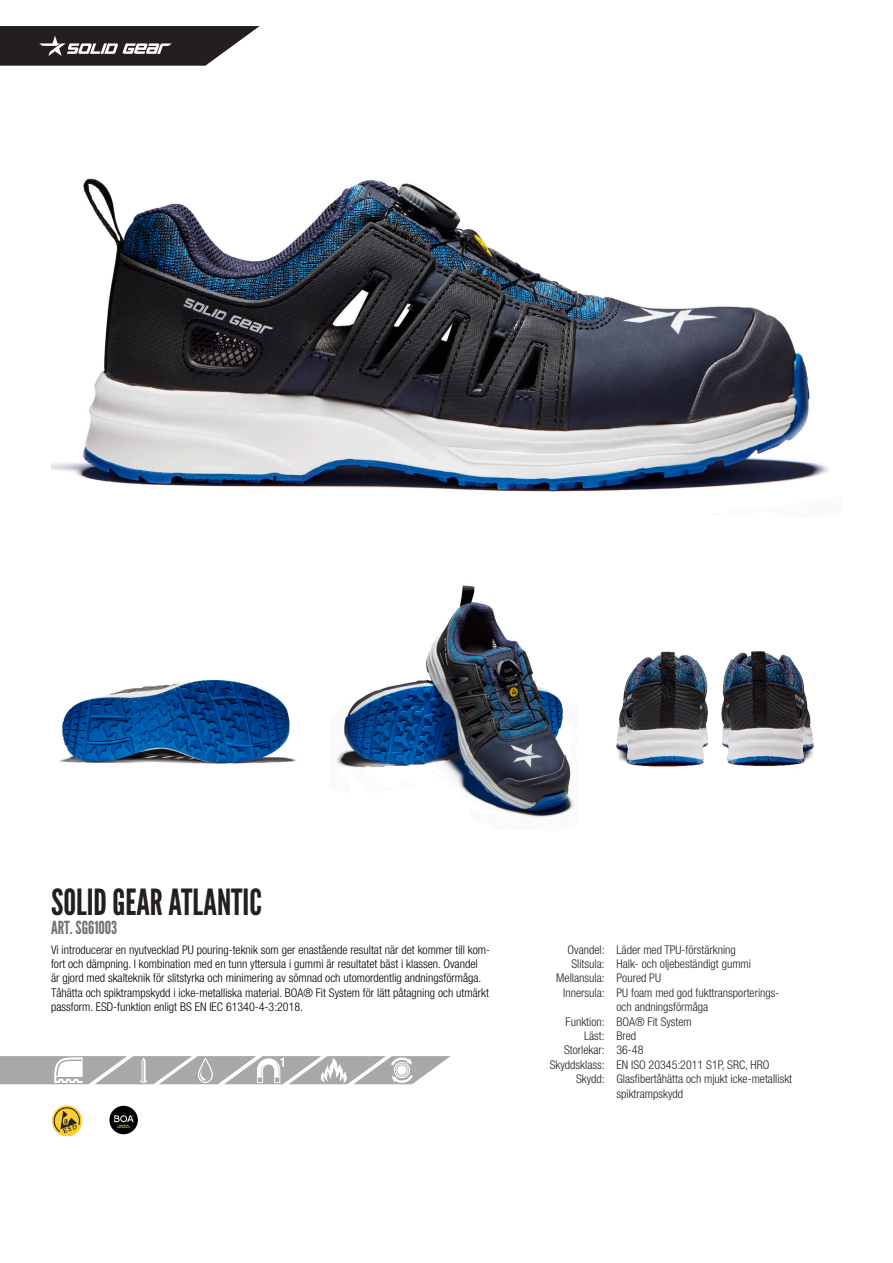
<style>
.page{position:relative;width:893px;height:1263px;background:#fff}
.page>*{position:absolute;margin:0;border:0;box-sizing:border-box;transform-origin:0 0}
.t1{font:36px "League Gothic";color:#231f20}
.t2{font:18px "League Gothic";color:#6d7175}
.bröd{font:300 condensed 12px/14.4px "Helvetica Neue";color:#000}
.bröd-2{font:300 condensed 12px/14.4px "Helvetica Neue";color:#231f20}
</style>
<div class="page">
<svg style="left:0;top:26px;width:260px;height:40px"></svg>
<img style="left:51px;top:178px;width:778px;height:314px">
<img style="left:59px;top:679px;width:238px;height:85px">
<img style="left:336px;top:585px;width:238px;height:232px">
<img style="left:616px;top:651px;width:199px;height:116px">
<img style="left:51px;top:1105px;width:31px;height:31px">
<svg style="left:0;top:1056px;width:451px;height:28px"></svg>
<div style="left:109px;top:1106px;width:29px;height:28px;background:#000;border-radius:50%"></div>
<svg style="left:114px;top:1115px;width:20px;height:13px"></svg>
<p class="t1" style="left:51px;top:881px;width:212px">SOLID GEAR ATLANTIC</p>
<p class="bröd" style="left:51px;top:942px;width:441px">Vi introducerar en nyutvecklad PU pouring-teknik som ger enastående resultat när det kommer till kom&shy;fort och dämpning. I kombination med en tunn yttersula i gummi är resultatet bäst i klassen. Ovandel<br>är gjord med skalteknik för slitstyrka och minimering av sömnad och utomordentlig andningsförmåga.<br>Tåhätta och spiktrampskydd i icke-metalliska material. BOA® Fit System för lätt påtagning och utmärkt passform. ESD-funktion enligt BS EN IEC 61340-4-3:2018.</p>
<p class="t2" style="left:51px;top:917px;width:68px">ART. SG61003</p>
<p class="bröd-2" style="left:568px;top:942px;width:39px">Ovandel:</p>
<p class="bröd-2" style="left:571px;top:956px;width:35px">Slitsula:</p>
<p class="bröd-2" style="left:556px;top:971px;width:50px">Mellansula:</p>
<p class="bröd-2" style="left:563px;top:985px;width:43px">Innersula:</p>
<p class="bröd-2" style="left:566px;top:1014px;width:41px">Funktion:</p>
<p class="bröd-2" style="left:584px;top:1028px;width:22px">Läst:</p>
<p class="bröd-2" style="left:564px;top:1043px;width:42px">Storlekar:</p>
<p class="bröd-2" style="left:550px;top:1057px;width:56px">Skyddsklass:</p>
<p class="bröd-2" style="left:576px;top:1072px;width:30px">Skydd:</p>
<p class="bröd-2" style="left:616px;top:942px;width:121px">Läder med TPU-förstärkning</p>
<p class="bröd-2" style="left:616px;top:956px;width:136px">Halk- och oljebeständigt gummi</p>
<p class="bröd-2" style="left:616px;top:971px;width:46px">Poured PU</p>
<p class="bröd-2" style="left:616px;top:985px;width:165px">PU foam med god fukttransporterings-</p>
<p class="bröd-2" style="left:616px;top:1000px;width:93px">och andningsförmåga</p>
<p class="bröd-2" style="left:616px;top:1014px;width:77px">BOA® Fit System</p>
<p class="bröd-2" style="left:616px;top:1028px;width:21px">Bred</p>
<p class="bröd-2" style="left:616px;top:1043px;width:29px">36-48</p>
<p class="bröd-2" style="left:616px;top:1057px;width:155px">EN ISO 20345:2011 S1P, SRC, HRO</p>
<p class="bröd-2" style="left:616px;top:1072px;width:177px">Glasfibertåhätta och mjukt icke-metalliskt spiktrampskydd</p>
</div>
